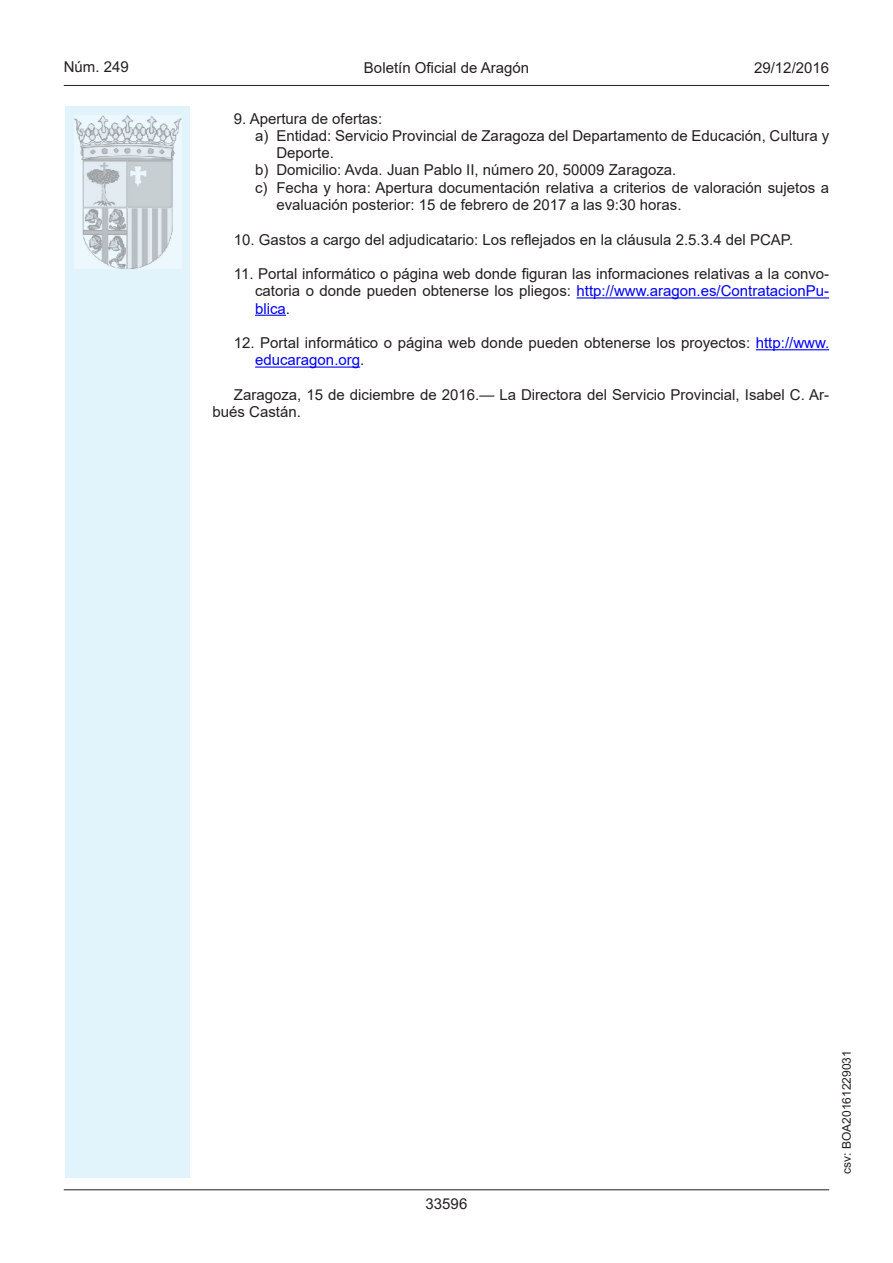
<style>
.page{position:relative;width:893px;height:1263px;background:#fff}
.page>*{position:absolute;margin:0;border:0;box-sizing:border-box;transform-origin:0 0}
.Sangrado_02{font:15px/17.2px "Arial";color:#231f20}
.Sangrado_01{font:15px/17.2px "Arial";color:#231f20;text-align:justify}
.inicio_de_parrafo{font:15px/17.2px "Arial";color:#231f20}
.estilo_head-c{font:15px "Arial";color:#231f20}
.estilo_head-d{font:15px "Arial MT2";color:#231f20}
.estilo_head-i{font:15px "Arial MT2";color:#231f20}
.numero_pagina{font:15px "Arial MT2";color:#231f20}
.estilo_head-i-2{font:12px "Arial MT2";color:#231f20}
.s1{color:#00f}
.s2{font-family:"Arial MT2"}
</style>
<div class="page">
<div style="left:65px;top:106px;width:125px;height:1072px;background:#e1f4fc"></div>
<img style="left:75px;top:115px;width:106px;height:153px">
<hr style="left:64px;top:85px;width:765px;height:1px;background:#231f20">
<hr style="left:64px;top:1189px;width:765px;height:1px;background:#231f20">
<hr style="left:576px;top:297px;width:253px;height:1px;background:#00f">
<hr style="left:255px;top:315px;width:31px;height:1px;background:#00f">
<hr style="left:756px;top:349px;width:73px;height:1px;background:#00f">
<hr style="left:255px;top:366px;width:105px;height:2px;background:#00f">
<p class="estilo_head-i" style="left:64px;top:57px;width:67px">Núm. 249</p>
<p class="estilo_head-c" style="left:364px;top:57px;width:167px">Boletín Oficial de Aragón</p>
<p class="estilo_head-d" style="left:754px;top:57px;width:77px">29/12/2016</p>
<p class="inicio_de_parrafo" style="left:234px;top:110px;width:150px">9. Apertura de ofertas:</p>
<p class="Sangrado_02" style="left:276px;top:127px;width:554px;text-indent:-21px">a) Entidad: Servicio Provincial de Zaragoza del Departamento de Educación, Cultura y<br>Deporte.</p>
<p class="Sangrado_02" style="left:255px;top:161px;width:423px">b) Domicilio: Avda. Juan Pablo II, número 20, 50009 Zaragoza.</p>
<p class="Sangrado_02" style="left:276px;top:179px;width:554px;text-indent:-21px">c) Fecha y hora: Apertura documentación relativa a criterios de valoración sujetos a evaluación posterior: 15 de febrero de 2017 a las 9:30 horas.</p>
<p class="inicio_de_parrafo" style="left:234px;top:231px;width:561px">10. Gastos a cargo del adjudicatario: Los reflejados en la cláusula 2.5.3.4 del PCAP.</p>
<p class="Sangrado_01" style="left:255px;top:265px;width:576px;text-indent:-21px">11. Portal informático o página web donde figuran las informaciones relativas a la convo&shy;catoria o donde pueden obtenerse los pliegos: <span class="s1">http://www.aragon.es/ContratacionPu&shy;blica</span><span class="s2">.</span></p>
<p class="Sangrado_01" style="left:255px;top:334px;width:576px;text-indent:-21px">12. Portal informático o página web donde pueden obtenerse los proyectos: <span class="s1">http://www. educaragon.org</span><span class="s2">.</span></p>
<p class="inicio_de_parrafo" style="left:213px;top:386px;width:618px;text-indent:21px">Zaragoza, 15 de diciembre de 2016.— La Directora del Servicio Provincial, Isabel C. Ar&shy;bués Castán.</p>
<p class="numero_pagina" style="left:426px;top:1193px;width:43px">33596</p>
<p class="estilo_head-i-2" style="left:838px;top:1174px;width:125px;rotate:-90deg">csv: BOA20161229031</p>
</div>
